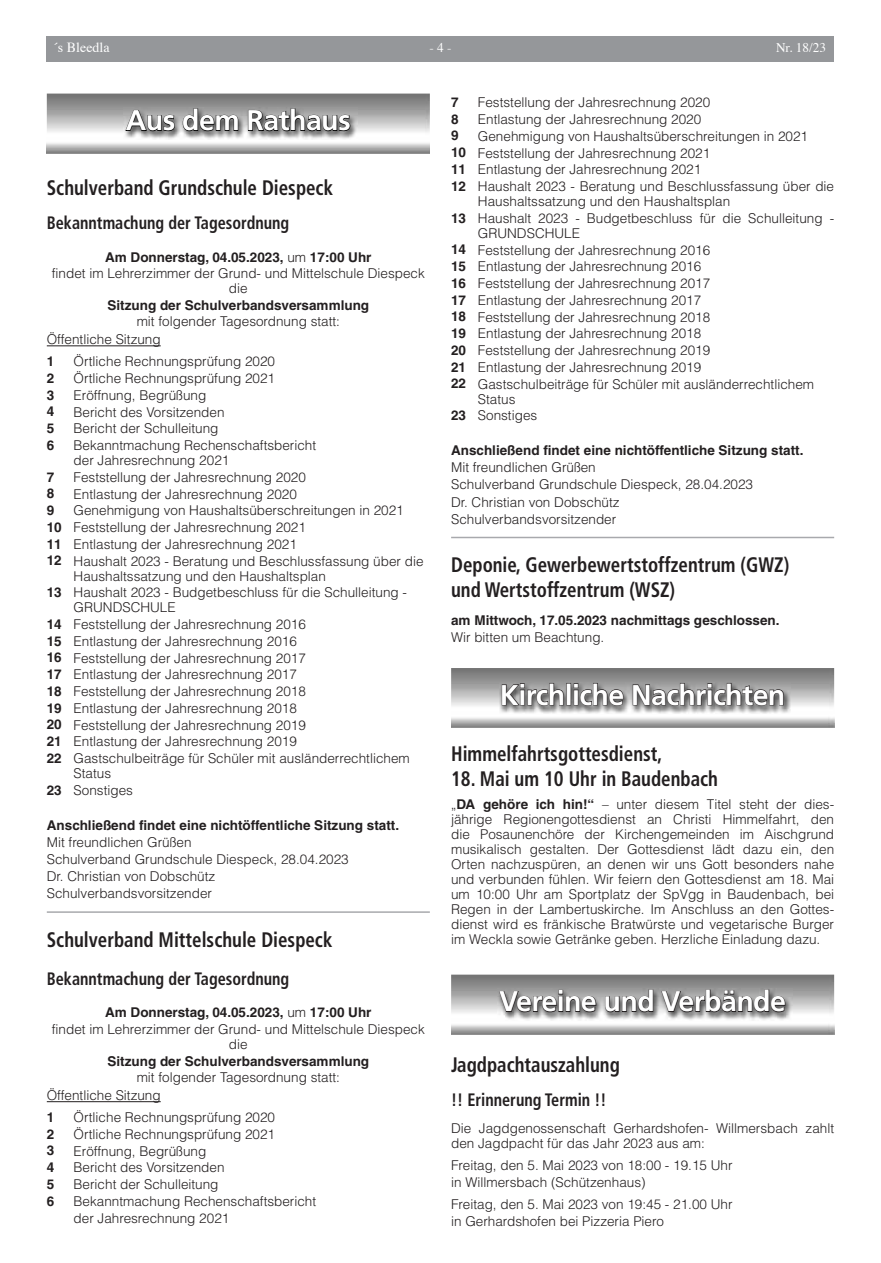
<style>
.page{position:relative;width:881px;height:1263px;background:#fff}
.page>*{position:absolute;margin:0;border:0;box-sizing:border-box;transform-origin:0 0}
.t1{font:700 28.5px "Frutiger LT";letter-spacing:-.02em;color:#fff}
.t2{font:700 condensed 21px/25.2px "Frutiger LT";color:#231f20;scale:.9 1}
.t3{font:700 condensed 18px "Frutiger LT";color:#231f20;scale:.9 1}
.t4{font:13.95px "Times";color:#fff}
.t5{font:300 13.5px/16.8px "Helvetica LT";color:#231f20}
.t6{font:700 13.5px "Helvetica LT";color:#231f20}
.t7{font:13.2px "Times";color:#fff}
.s1{font-weight:700}
</style>
<div class="page">
<div style="left:47px;top:36px;width:786px;height:26px;background:#95979a"></div>
<hr style="left:451px;top:537px;width:382px;height:1px;background:#a8a9ad">
<img style="left:499px;top:682px;width:291px;height:32px">
<svg style="left:501px;top:683px;width:122px;height:23px;background:#706f6f"></svg>
<svg style="left:632px;top:683px;width:151px;height:23px;background:#727171"></svg>
<img style="left:497px;top:989px;width:294px;height:31px">
<svg style="left:498px;top:990px;width:98px;height:22px;background:#747373"></svg>
<svg style="left:604px;top:989px;width:49px;height:23px"></svg>
<svg style="left:660px;top:989px;width:125px;height:23px;background:#727272"></svg>
<hr style="left:47px;top:345px;width:114px;height:1px;background:#231f20">
<hr style="left:47px;top:911px;width:382px;height:2px;background:#a8a9ad">
<hr style="left:47px;top:1101px;width:114px;height:1px;background:#231f20">
<img style="left:124px;top:108px;width:233px;height:31px">
<svg style="left:125px;top:110px;width:50px;height:21px"></svg>
<svg style="left:182px;top:108px;width:56px;height:23px"></svg>
<svg style="left:247px;top:108px;width:103px;height:23px;background:#6a6a6a"></svg>
<p class="t4" style="left:53px;top:34px;width:58px">´s Bleedla</p>
<p class="t7" style="left:429px;top:35px;width:24px">- 4 -</p>
<p class="t7" style="left:775px;top:35px;width:52px">Nr. 18/23</p>
<h1 class="t1" style="left:126px;top:104px;width:226px">Aus dem Rathaus</h1>
<h2 class="t2" style="left:47px;top:175px;width:319px">Schulverband Grundschule Diespeck</h2>
<h3 class="t3" style="left:47px;top:212px;width:271px">Bekanntmachung der Tagesordnung</h3>
<p class="t5" style="left:52px;top:248px;width:374px;text-align:center"><span class="s1">Am Donnerstag, 04.05.2023,</span> um <span class="s1">17:00 Uhr<br></span>findet im Lehrerzimmer der Grund- und Mittelschule Diespeck</p>
<p class="t5" style="left:229px;top:280px;width:20px">die</p>
<p class="t6" style="left:107px;top:297px;width:263px">Sitzung der Schulverbandsversammlung</p>
<p class="t5" style="left:47px;top:313px;width:294px;line-height:18px;text-indent:90px">mit folgender Tagesordnung statt:<br>Öffentliche Sitzung</p>
<p class="t6" style="left:47px;top:353px;width:9px">1</p>
<p class="t5" style="left:74px;top:353px;width:203px">Örtliche Rechnungsprüfung 2020</p>
<p class="t6" style="left:47px;top:370px;width:9px">2</p>
<p class="t5" style="left:74px;top:370px;width:203px">Örtliche Rechnungsprüfung 2021</p>
<p class="t6" style="left:47px;top:387px;width:9px">3</p>
<p class="t5" style="left:74px;top:387px;width:134px">Eröffnung, Begrüßung</p>
<p class="t6" style="left:47px;top:403px;width:9px">4</p>
<p class="t5" style="left:74px;top:403px;width:152px">Bericht des Vorsitzenden</p>
<p class="t6" style="left:47px;top:420px;width:9px">5</p>
<p class="t5" style="left:74px;top:420px;width:146px">Bericht der Schulleitung</p>
<p class="t6" style="left:47px;top:437px;width:9px">6</p>
<p class="t5" style="left:74px;top:438px;width:244px;line-height:15px">Bekanntmachung Rechenschaftsbericht der Jahresrechnung 2021</p>
<p class="t6" style="left:47px;top:469px;width:9px">7</p>
<p class="t5" style="left:74px;top:469px;width:234px">Feststellung der Jahresrechnung 2020</p>
<p class="t6" style="left:47px;top:485px;width:9px">8</p>
<p class="t5" style="left:74px;top:485px;width:225px">Entlastung der Jahresrechnung 2020</p>
<p class="t6" style="left:47px;top:502px;width:9px">9</p>
<p class="t5" style="left:47px;top:502px;width:378px;text-indent:27px">Genehmigung von Haushaltsüberschreitungen in 2021<br><span class="s1">10</span> Feststellung der Jahresrechnung 2021<br><span class="s1">11</span> Entlastung der Jahresrechnung 2021<br><span class="s1">12</span> Haushalt 2023 - Beratung und Beschlussfassung über die</p>
<p class="t5" style="left:47px;top:567px;width:361px;text-indent:27px">Haushaltssatzung und den Haushaltsplan<br><span class="s1">13</span> Haushalt 2023 - Budgetbeschluss für die Schulleitung -</p>
<p class="t5" style="left:47px;top:599px;width:364px;text-indent:27px">GRUNDSCHULE<br><span class="s1">14</span> Feststellung der Jahresrechnung 2016<br><span class="s1">15</span> Entlastung der Jahresrechnung 2016<br><span class="s1">16</span> Feststellung der Jahresrechnung 2017<br><span class="s1">17</span> Entlastung der Jahresrechnung 2017<br><span class="s1">18</span> Feststellung der Jahresrechnung 2018<br><span class="s1">19</span> Entlastung der Jahresrechnung 2018<br><span class="s1">20</span> Feststellung der Jahresrechnung 2019<br><span class="s1">21</span> Entlastung der Jahresrechnung 2019<br><span class="s1">22</span> Gastschulbeiträge für Schüler mit ausländerrechtlichem</p>
<p class="t5" style="left:47px;top:765px;width:88px;text-align:center">Status<br><span class="s1">23</span> Sonstiges</p>
<p class="t6" style="left:47px;top:817px;width:354px">Anschließend findet eine nichtöffentliche Sitzung statt.</p>
<p class="t5" style="left:47px;top:833px;width:303px">Mit freundlichen Grüßen<br>Schulverband Grundschule Diespeck, 28.04.2023<br>Dr. Christian von Dobschütz Schulverbandsvorsitzender</p>
<h2 class="t2" style="left:47px;top:927px;width:319px">Schulverband Mittelschule Diespeck</h2>
<h3 class="t3" style="left:47px;top:968px;width:271px">Bekanntmachung der Tagesordnung</h3>
<p class="t5" style="left:52px;top:1004px;width:374px;text-align:center"><span class="s1">Am Donnerstag, 04.05.2023,</span> um <span class="s1">17:00 Uhr<br></span>findet im Lehrerzimmer der Grund- und Mittelschule Diespeck</p>
<p class="t5" style="left:229px;top:1036px;width:20px">die</p>
<p class="t6" style="left:107px;top:1052px;width:263px">Sitzung der Schulverbandsversammlung</p>
<p class="t5" style="left:47px;top:1068px;width:294px;line-height:18px;text-indent:90px">mit folgender Tagesordnung statt:<br>Öffentliche Sitzung</p>
<p class="t6" style="left:47px;top:1109px;width:9px">1</p>
<p class="t5" style="left:74px;top:1109px;width:203px">Örtliche Rechnungsprüfung 2020</p>
<p class="t6" style="left:47px;top:1126px;width:9px">2</p>
<p class="t5" style="left:74px;top:1126px;width:203px">Örtliche Rechnungsprüfung 2021</p>
<p class="t6" style="left:47px;top:1142px;width:9px">3</p>
<p class="t5" style="left:74px;top:1142px;width:134px">Eröffnung, Begrüßung</p>
<p class="t6" style="left:47px;top:1159px;width:9px">4</p>
<p class="t5" style="left:74px;top:1159px;width:152px">Bericht des Vorsitzenden</p>
<p class="t6" style="left:47px;top:1176px;width:9px">5</p>
<p class="t5" style="left:74px;top:1176px;width:146px">Bericht der Schulleitung</p>
<p class="t6" style="left:47px;top:1193px;width:9px">6</p>
<p class="t5" style="left:74px;top:1192px;width:244px">Bekanntmachung Rechenschaftsbericht der Jahresrechnung 2021</p>
<p class="t6" style="left:451px;top:94px;width:9px">7</p>
<p class="t5" style="left:477px;top:94px;width:234px">Feststellung der Jahresrechnung 2020</p>
<p class="t6" style="left:451px;top:111px;width:9px">8</p>
<p class="t5" style="left:477px;top:111px;width:225px">Entlastung der Jahresrechnung 2020</p>
<p class="t6" style="left:451px;top:127px;width:9px">9</p>
<p class="t5" style="left:451px;top:127px;width:384px;text-indent:27px">Genehmigung von Haushaltsüberschreitungen in 2021<br><span class="s1">10</span> Feststellung der Jahresrechnung 2021<br><span class="s1">11</span> Entlastung der Jahresrechnung 2021<br><span class="s1">12</span> Haushalt 2023 - Beratung und Beschlussfassung über die</p>
<p class="t5" style="left:451px;top:193px;width:384px;text-indent:27px">Haushaltssatzung und den Haushaltsplan<br><span class="s1">13</span> Haushalt 2023 - Budgetbeschluss für die Schulleitung -</p>
<p class="t5" style="left:451px;top:225px;width:364px;text-indent:27px">GRUNDSCHULE<br><span class="s1">14</span> Feststellung der Jahresrechnung 2016<br><span class="s1">15</span> Entlastung der Jahresrechnung 2016<br><span class="s1">16</span> Feststellung der Jahresrechnung 2017<br><span class="s1">17</span> Entlastung der Jahresrechnung 2017<br><span class="s1">18</span> Feststellung der Jahresrechnung 2018<br><span class="s1">19</span> Entlastung der Jahresrechnung 2018<br><span class="s1">20</span> Feststellung der Jahresrechnung 2019<br><span class="s1">21</span> Entlastung der Jahresrechnung 2019<br><span class="s1">22</span> Gastschulbeiträge für Schüler mit ausländerrechtlichem</p>
<p class="t5" style="left:451px;top:390px;width:88px;text-align:center">Status<br><span class="s1">23</span> Sonstiges</p>
<p class="t6" style="left:451px;top:442px;width:354px">Anschließend findet eine nichtöffentliche Sitzung statt.</p>
<p class="t5" style="left:451px;top:459px;width:303px">Mit freundlichen Grüßen<br>Schulverband Grundschule Diespeck, 28.04.2023<br>Dr. Christian von Dobschütz Schulverbandsvorsitzender</p>
<h2 class="t2" style="left:451px;top:552px;width:377px">Deponie, Gewerbewertstoffzentrum (GWZ) und Wertstoffzentrum (WSZ)</h2>
<p class="t6" style="left:451px;top:612px;width:330px">am Mittwoch, 17.05.2023 nachmittags geschlossen.</p>
<p class="t5" style="left:451px;top:629px;width:155px">Wir bitten um Beachtung.</p>
<h1 class="t1" style="left:499px;top:678px;width:287px">Kirchliche Nachrichten</h1>
<h2 class="t2" style="left:451px;top:741px;width:236px">Himmelfahrtsgottesdienst,</h2>
<h2 class="t2" style="left:451px;top:766px;width:298px">18. Mai um 10 Uhr in Baudenbach</h2>
<p class="t5" style="left:451px;top:797px;width:384px;line-height:15px;text-align:justify">„<span class="s1">DA gehöre ich hin!“</span> – unter diesem Titel steht der dies&shy;jährige Regionengottesdienst an Christi Himmelfahrt, den die Posaunenchöre der Kirchengemeinden im Aischgrund musikalisch gestalten. Der Gottesdienst lädt dazu ein, den Orten nachzuspüren, an denen wir uns Gott besonders nahe und verbunden fühlen. Wir feiern den Gottesdienst am 18. Mai um 10:00 Uhr am Sportplatz der SpVgg in Baudenbach, bei Regen in der Lambertuskirche. Im Anschluss an den Gottes&shy;dienst wird es fränkische Bratwürste und vegetarische Burger im Weckla sowie Getränke geben. Herzliche Einladung dazu.</p>
<h1 class="t1" style="left:499px;top:985px;width:288px">Vereine und Verbände</h1>
<h2 class="t2" style="left:451px;top:1052px;width:189px">Jagdpachtauszahlung</h2>
<h3 class="t3" style="left:451px;top:1089px;width:174px">!! Erinnerung Termin !!</h3>
<p class="t5" style="left:451px;top:1121px;width:384px;line-height:15px">Die Jagdgenossenschaft Gerhardshofen- Willmersbach zahlt den Jagdpacht für das Jahr 2023 aus am:</p>
<p class="t5" style="left:451px;top:1157px;width:283px">Freitag, den 5. Mai 2023 von 18:00 - 19.15 Uhr in Willmersbach (Schützenhaus)</p>
<p class="t5" style="left:451px;top:1195px;width:283px">Freitag, den 5. Mai 2023 von 19:45 - 21.00 Uhr in Gerhardshofen bei Pizzeria Piero</p>
</div>
